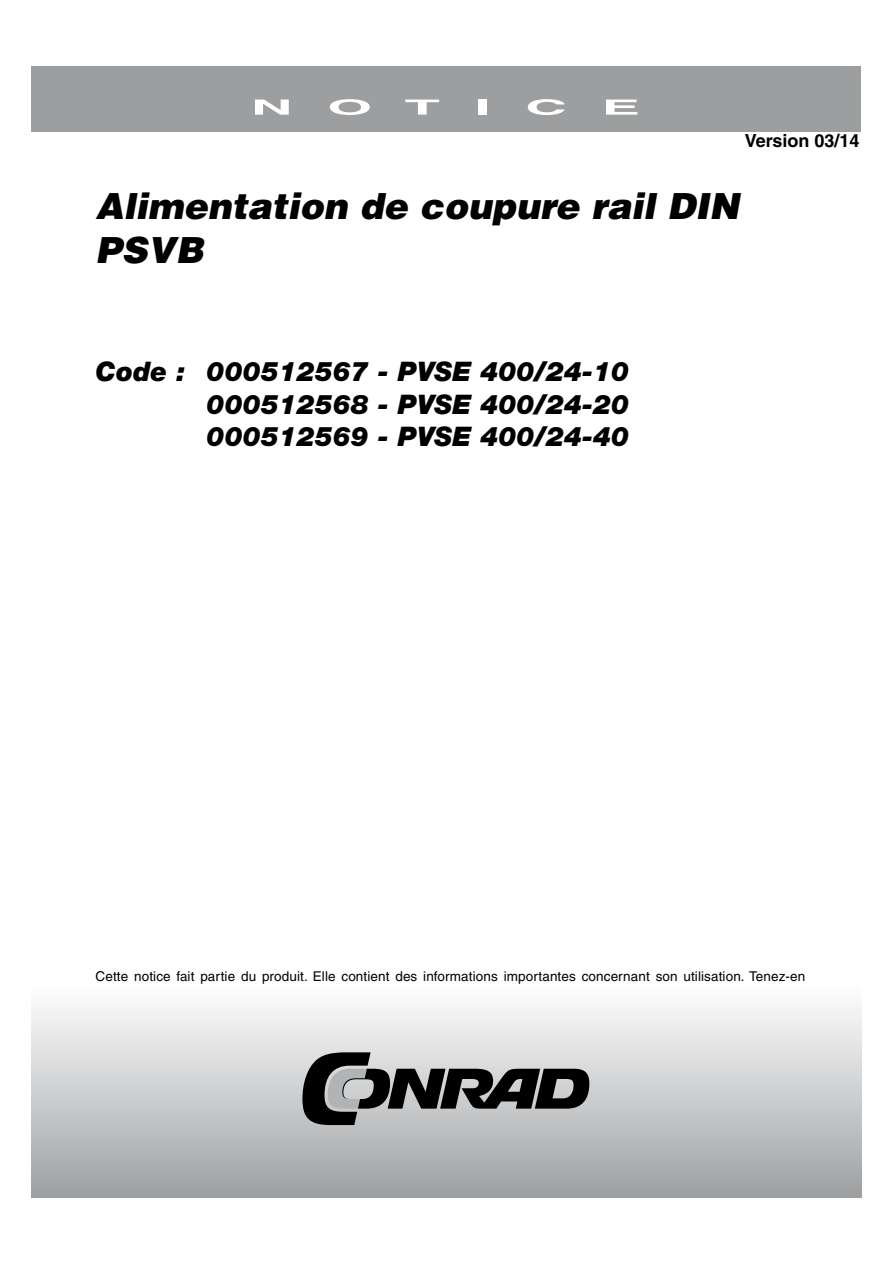
<style>
.page{position:relative;width:893px;height:1263px;background:#fff}
.page>*{position:absolute;margin:0;border:0;box-sizing:border-box;transform-origin:0 0}
.t1{font:italic 900 36px/43.2px "Helvetica";color:#000}
.t2{font:italic 900 27px/32.4px "Helvetica Neue";color:#000;text-align:justify}
.t3{font:700 21px "Helvetica";color:#fff;scale:2.75 1}
.t4{font:700 18px "Helvetica";color:#000}
.t5{font:13.5px "Helvetica";letter-spacing:.01em;color:#000}
</style>
<div class="page">
<div style="left:32px;top:984px;width:829px;height:213px;background:linear-gradient(to bottom,#fff,#9ea0a2)"></div>
<div style="left:32px;top:66px;width:829px;height:65px;background:#9c9e9f"></div>
<svg style="left:302px;top:1052px;width:287px;height:73px;background:#757676"></svg>
<h3 class="t3" style="left:251px;top:94px;width:17px">N</h3>
<h3 class="t3" style="left:327px;top:94px;width:18px">O</h3>
<h3 class="t3" style="left:405px;top:94px;width:14px">T</h3>
<h3 class="t3" style="left:475px;top:94px;width:7px">I</h3>
<h3 class="t3" style="left:525px;top:94px;width:17px">C</h3>
<h3 class="t3" style="left:602px;top:94px;width:16px">E</h3>
<h3 class="t4" style="left:745px;top:130px;width:116px">Version 03/14</h3>
<h1 class="t1" style="left:96px;top:184px;width:645px">Alimentation de coupure rail DIN<br>PSVB</h1>
<h2 class="t2" style="left:207px;top:355px;width:424px;text-indent:-111px">Code : 000512567 - PVSE 400/24-10<br>000512568 - PVSE 400/24-20<br>000512569 - PVSE 400/24-40</h2>
<p class="t5" style="left:96px;top:968px;width:711px">Cette notice fait partie du produit. Elle contient des informations importantes concernant son utilisation. Tenez-en</p>
</div>
